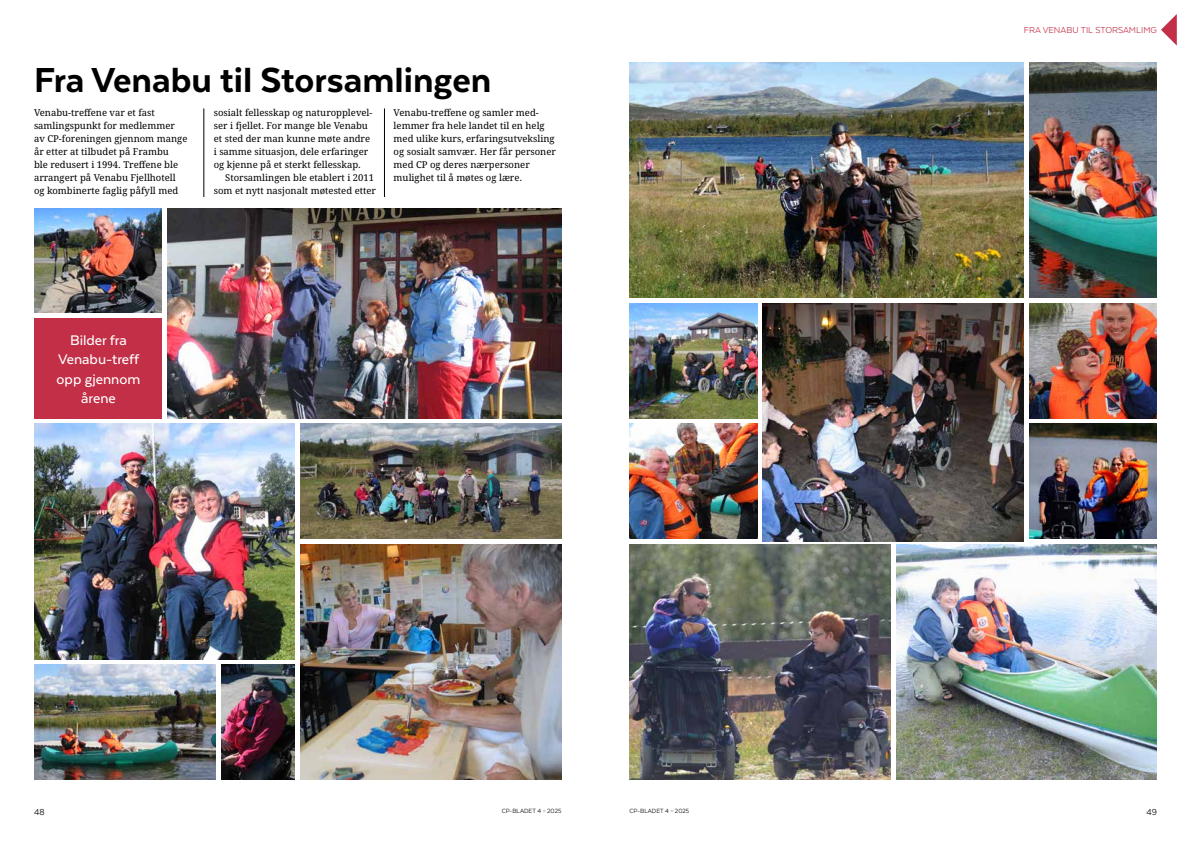
<style>
.page{position:relative;width:1191px;height:842px;background:#fff}
.page>*{position:absolute;margin:0;border:0;box-sizing:border-box;transform-origin:0 0}
.t1{font:800 40px "Texta";color:#000}
.t2{font:500 16px/19.2px "Texta";color:#fff;text-align:center}
.t3{font:10px "Texta";color:#c22f46}
.t4{font:10px "Texta";color:#000}
.t5{font:9.5px/13px "Droid Serif Pro";color:#000}
.t6{font:7px "Texta";color:#000}
</style>
<div class="page">
<svg style="left:1161px;top:15px;width:15px;height:30px"></svg>
<img style="left:896px;top:544px;width:261px;height:236px">
<img style="left:1029px;top:303px;width:128px;height:115px">
<img style="left:763px;top:303px;width:260px;height:238px">
<img style="left:1029px;top:424px;width:128px;height:115px">
<img style="left:629px;top:424px;width:128px;height:115px">
<img style="left:34px;top:665px;width:181px;height:115px">
<img style="left:1029px;top:62px;width:128px;height:236px">
<img style="left:300px;top:424px;width:261px;height:115px">
<img style="left:629px;top:544px;width:261px;height:236px">
<img style="left:34px;top:209px;width:128px;height:104px">
<img style="left:167px;top:209px;width:394px;height:209px">
<img style="left:221px;top:665px;width:74px;height:115px">
<img style="left:629px;top:303px;width:128px;height:115px">
<img style="left:300px;top:544px;width:261px;height:236px">
<img style="left:34px;top:424px;width:261px;height:235px">
<img style="left:629px;top:62px;width:394px;height:236px">
<div style="left:34px;top:318px;width:128px;height:100px;background:#c22f46"></div>
<hr style="left:204px;top:108px;width:1px;height:89px;background:#000">
<hr style="left:384px;top:108px;width:1px;height:89px;background:#000">
<h1 class="t1" style="left:34px;top:60px;width:459px">Fra Venabu til Storsamlingen</h1>
<p class="t5" style="left:34px;top:106px;width:155px">Venabu-treffene var et fast samlingspunkt for medlemmer av CP-foreningen gjennom mange år etter at tilbudet på Frambu<br>ble redusert i 1994. Treffene ble arrangert på Venabu Fjellhotell og kombinerte faglig påfyll med</p>
<p class="t5" style="left:214px;top:106px;width:160px">sosialt fellesskap og naturopplevel&shy;ser i fjellet. For mange ble Venabu et sted der man kunne møte andre i samme situasjon, dele erfaringer og kjenne på et sterkt fellesskap.</p>
<p class="t5" style="left:394px;top:106px;width:164px">Venabu-treffene og samler med&shy;lemmer fra hele landet til en helg med ulike kurs, erfaringsutveksling og sosialt samvær. Her får personer med CP og deres nærpersoner mulighet til å møtes og lære.</p>
<p class="t5" style="left:214px;top:171px;width:164px;text-align:right">Storsamlingen ble etablert i 2011 som et nytt nasjonalt møtested etter</p>
<h2 class="t2" style="left:57px;top:331px;width:85px">Bilder fra<br>Venabu-treff opp gjennom årene</h2>
<p class="t3" style="left:1024px;top:25px;width:134px">FRA VENABU TIL STORSAMLIMG</p>
<p class="t4" style="left:34px;top:807px;width:12px">48</p>
<p class="t6" style="left:502px;top:807px;width:61px">CP-BLADET 4 – 2025</p>
<p class="t6" style="left:629px;top:807px;width:61px">CP-BLADET 4 – 2025</p>
<p class="t4" style="left:1146px;top:807px;width:12px">49</p>
</div>
